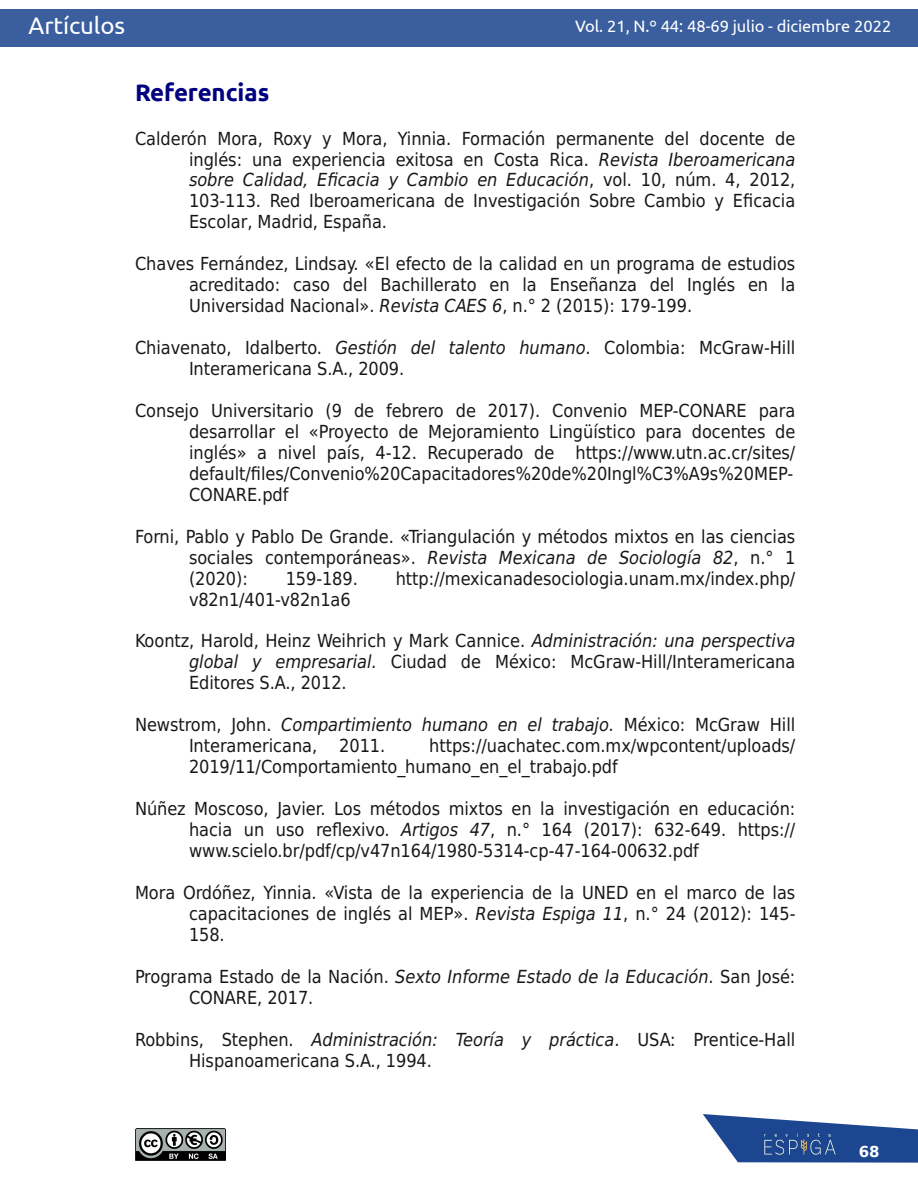
<style>
.page{position:relative;width:918px;height:1188px;background:#fff}
.page>*{position:absolute;margin:0;border:0;box-sizing:border-box;transform-origin:0 0}
.t1{font:700 24px "Ubuntu";letter-spacing:-.005em;color:#010180}
.t2{font:24px "Ubuntu";letter-spacing:-.005em;color:#fff}
.t3{font:18px/21px "DejaVu Sans Condensed";letter-spacing:-.005em;color:#181715;text-align:justify}
.t4{font:16.5px "Ubuntu";letter-spacing:-.005em;color:#fff}
.t5{font:700 15px "DejaVu Sans";color:#fff}
.s1{font-style:italic}
</style>
<div class="page">
<svg style="left:703px;top:1114px;width:215px;height:49px"></svg>
<img style="left:741px;top:1129px;width:118px;height:31px">
<div style="left:0;top:9px;width:918px;height:38px;background:#3a5e9e"></div>
<img style="left:135px;top:1129px;width:90px;height:31px">
<h1 class="t2" style="left:28px;top:12px;width:98px">Artículos</h1>
<p class="t4" style="left:575px;top:17px;width:318px">Vol. 21, N.º 44: 48-69 julio - diciembre 2022</p>
<h1 class="t1" style="left:135px;top:79px;width:136px">Referencias</h1>
<p class="t3" style="left:189px;top:128px;width:608px;text-indent:-54px">Calderón Mora, Roxy y Mora, Yinnia. Formación permanente del docente de inglés: una experiencia exitosa en Costa Rica. <span class="s1">Revista Iberoamericana sobre Calidad, Eficacia y Cambio en Educación</span>, vol. 10, núm. 4, 2012, 103-113. Red Iberoamericana de Investigación Sobre Cambio y Eficacia Escolar, Madrid, España.</p>
<p class="t3" style="left:189px;top:254px;width:608px;text-indent:-54px">Chaves Fernández, Lindsay. «El efecto de la calidad en un programa de estudios acreditado: caso del Bachillerato en la Enseñanza del Inglés en la Universidad Nacional». <span class="s1">Revista CAES 6</span>, n.° 2 (2015): 179-199.</p>
<p class="t3" style="left:189px;top:337px;width:608px;text-indent:-54px">Chiavenato, Idalberto. <span class="s1">Gestión del talento humano</span>. Colombia: McGraw-Hill<br>Interamericana S.A., 2009.</p>
<p class="t3" style="left:189px;top:400px;width:608px;text-indent:-54px">Consejo Universitario (9 de febrero de 2017). Convenio MEP-CONARE para desarrollar el «Proyecto de Mejoramiento Lingüístico para docentes de inglés» a nivel país, 4-12. Recuperado de https://www.utn.ac.cr/sites/ default/files/Convenio%20Capacitadores%20de%20Ingl%C3%A9s%20MEP-CONARE.pdf</p>
<p class="t3" style="left:189px;top:526px;width:608px;text-indent:-54px">Forni, Pablo y Pablo De Grande. «Triangulación y métodos mixtos en las ciencias sociales contemporáneas». <span class="s1">Revista Mexicana de Sociología 82</span>, n.° 1 (2020):</p>
<p class="t3" style="left:286px;top:568px;width:74px">159-189.</p>
<p class="t3" style="left:396px;top:568px;width:401px">http://mexicanadesociologia.unam.mx/index.php/</p>
<p class="t3" style="left:189px;top:589px;width:163px">v82n1/401-v82n1a6</p>
<p class="t3" style="left:189px;top:631px;width:608px;text-indent:-54px">Koontz, Harold, Heinz Weihrich y Mark Cannice. <span class="s1">Administración: una perspectiva global y empresarial.</span> Ciudad de México: McGraw-Hill/Interamericana Editores S.A., 2012.</p>
<p class="t3" style="left:189px;top:715px;width:608px;text-indent:-54px">Newstrom, John. <span class="s1">Compartimiento humano en el trabajo.</span> México: McGraw Hill<br>Interamericana, 2011.</p>
<p class="t3" style="left:189px;top:735px;width:608px;text-indent:240px">https://uachatec.com.mx/wpcontent/uploads/<br>2019/11/Comportamiento_humano_en_el_trabajo.pdf</p>
<p class="t3" style="left:189px;top:798px;width:608px;text-indent:-54px">Núñez Moscoso, Javier. Los métodos mixtos en la investigación en educación: hacia un uso reflexivo. <span class="s1">Artigos 47</span>, n.° 164 (2017): 632-649. https:// www.scielo.br/pdf/cp/v47n164/1980-5314-cp-47-164-00632.pdf</p>
<p class="t3" style="left:189px;top:882px;width:608px;text-indent:-54px">Mora Ordóñez, Yinnia. «Vista de la experiencia de la UNED en el marco de las capacitaciones de inglés al MEP». <span class="s1">Revista Espiga 11</span>, n.° 24 (2012): 145- 158.</p>
<p class="t3" style="left:189px;top:966px;width:608px;text-indent:-54px">Programa Estado de la Nación. <span class="s1">Sexto Informe Estado de la Educación</span>. San José:<br>CONARE, 2017.</p>
<p class="t3" style="left:189px;top:1029px;width:608px;text-indent:-54px">Robbins, Stephen. <span class="s1">Administración: Teoría y práctica</span>. USA: Prentice-Hall<br>Hispanoamericana S.A., 1994.</p>
<p class="t5" style="left:859px;top:1143px;width:22px">68</p>
</div>
